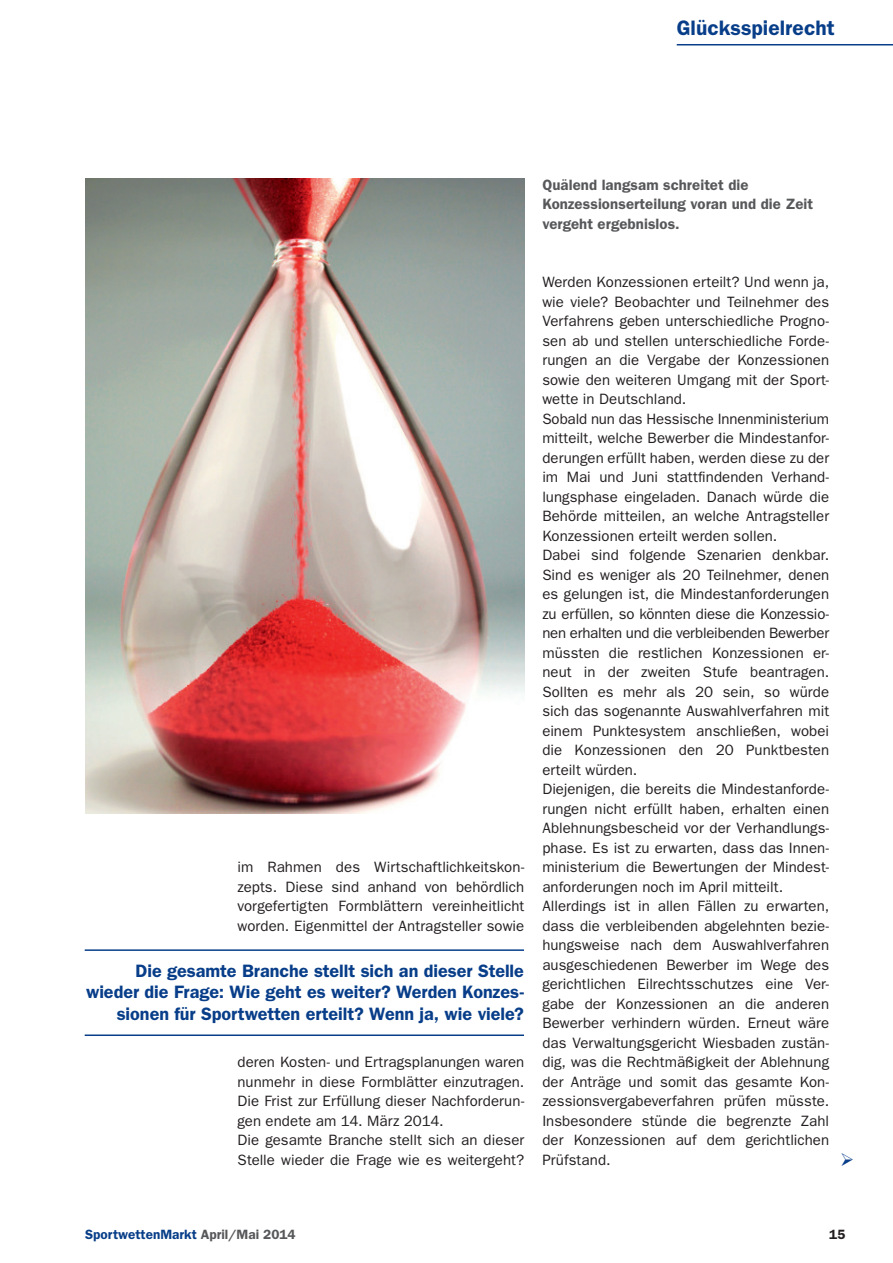
<style>
.page{position:relative;width:893px;height:1263px;background:#fff}
.page>*{position:absolute;margin:0;border:0;box-sizing:border-box;transform-origin:0 0}
.t1{font:600 21px "Franklin Gothic";color:#083e89}
.t2{font:600 18px/21.6px "Franklin Gothic";letter-spacing:-.005em;color:#083e89;text-align:right}
.t3{font:15px/19.5px "Franklin Gothic";letter-spacing:.005em;color:#231f20}
.t4{font:600 15px/19.5px "Franklin Gothic";letter-spacing:.005em;color:#57585a}
.t5{font:600 13.5px "Franklin Gothic";color:#083e89}
.t6{font:600 13.5px "Franklin Gothic";color:#231f20}
.s1{color:#57585a}
</style>
<div class="page">
<hr style="left:677px;top:44px;width:216px;height:1px;background:#083e89">
<img style="left:85px;top:178px;width:439px;height:636px">
<hr style="left:85px;top:949px;width:439px;height:2px;background:#083e89">
<hr style="left:85px;top:1034px;width:439px;height:2px;background:#083e89">
<h1 class="t1" style="left:677px;top:16px;width:159px">Glücksspielrecht</h1>
<p class="t4" style="left:542px;top:174px;width:272px">Quälend langsam schreitet die<br>Konzessionserteilung voran und die Zeit vergeht ergebnislos.</p>
<p class="t3" style="left:237px;top:857px;width:288px;text-align:justify">im Rahmen des Wirtschaftlichkeitskon&shy;zepts. Diese sind anhand von behördlich vorgefertigten Formblättern vereinheitlicht worden. Eigenmittel der Antragsteller sowie</p>
<p class="t2" style="left:86px;top:959px;width:439px">Die gesamte Branche stellt sich an dieser Stelle wieder die Frage: Wie geht es weiter? Werden Konzes&shy;sionen für Sportwetten erteilt? Wenn ja, wie viele?</p>
<p class="t3" style="left:237px;top:1052px;width:288px">deren Kosten- und Ertragsplanungen waren nunmehr in diese Formblätter einzutragen.<br>Die Frist zur Erfüllung dieser Nachforderun&shy;gen endete am 14. März 2014.<br>Die gesamte Branche stellt sich an dieser Stelle wieder die Frage wie es weitergeht?</p>
<p class="t3" style="left:542px;top:272px;width:288px">Werden Konzessionen erteilt? Und wenn ja, wie viele? Beobachter und Teilnehmer des Verfahrens geben unterschiedliche Progno&shy;sen ab und stellen unterschiedliche Forde&shy;rungen an die Vergabe der Konzessionen sowie den weiteren Umgang mit der Sport&shy;wette in Deutschland.<br>Sobald nun das Hessische Innenministerium mitteilt, welche Bewerber die Mindestanfor&shy;derungen erfüllt haben, werden diese zu der im Mai und Juni stattfindenden Verhand&shy;lungsphase eingeladen. Danach würde die Behörde mitteilen, an welche Antragsteller Konzessionen erteilt werden sollen.<br>Dabei sind folgende Szenarien denkbar.<br>Sind es weniger als 20 Teilnehmer, denen es gelungen ist, die Mindestanforderungen zu erfüllen, so könnten diese die Konzessio&shy;nen erhalten und die verbleibenden Bewerber müssten die restlichen Konzessionen er&shy;neut in der zweiten Stufe beantragen.<br>Sollten es mehr als 20 sein, so würde sich das sogenannte Auswahlverfahren mit einem Punktesystem anschließen, wobei die Konzessionen den 20 Punktbesten erteilt würden.<br>Diejenigen, die bereits die Mindestanforde&shy;rungen nicht erfüllt haben, erhalten einen Ablehnungsbescheid vor der Verhandlungs&shy;phase. Es ist zu erwarten, dass das Innen&shy;ministerium die Bewertungen der Mindest&shy;anforderungen noch im April mitteilt.<br>Allerdings ist in allen Fällen zu erwarten, dass die verbleibenden abgelehnten bezie&shy;hungsweise nach dem Auswahlverfahren ausgeschiedenen Bewerber im Wege des gerichtlichen Eilrechtsschutzes eine Ver&shy;gabe der Konzessionen an die anderen Bewerber verhindern würden. Erneut wäre das Verwaltungsgericht Wiesbaden zustän&shy;dig, was die Rechtmäßigkeit der Ablehnung der Anträge und somit das gesamte Kon&shy;zessionsvergabeverfahren prüfen müsste.<br>Insbesondere stünde die begrenzte Zahl der Konzessionen auf dem gerichtlichen Prüfstand.</p>
<p class="t5" style="left:85px;top:1226px;width:212px">SportwettenMarkt <span class="s1">April/Mai 2014</span></p>
<p class="t6" style="left:829px;top:1226px;width:18px">15</p>
</div>
